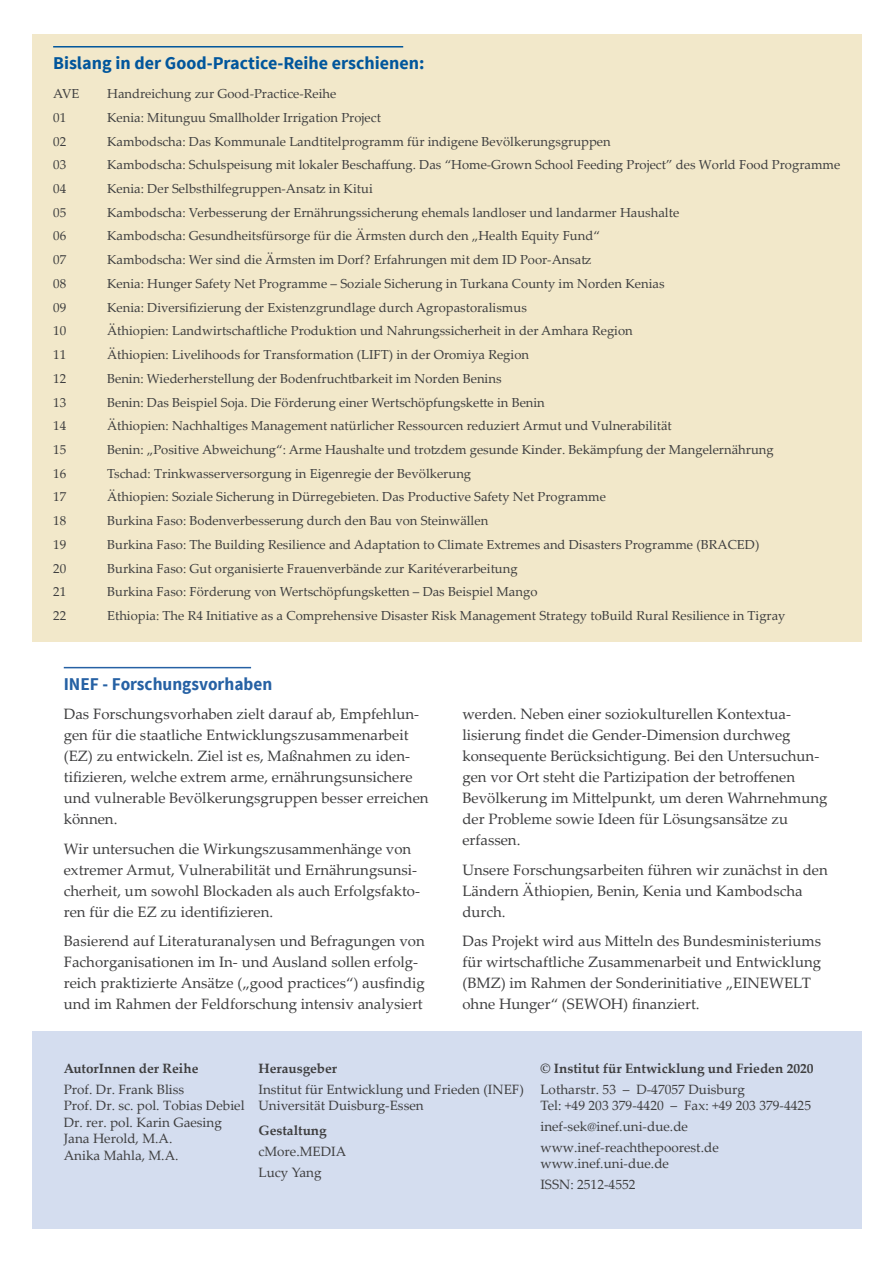
<style>
.page{position:relative;width:893px;height:1263px;background:#fff}
.page>*{position:absolute;margin:0;border:0;box-sizing:border-box;transform-origin:0 0}
.t1{font:700 18px "Source Sans Pro";color:#01569c}
.t2{font:700 18px "Source Sans Pro";color:#2661a4;scale:.96 1}
.t3{font:15px/21px "Palatino Linotype";color:#3e3e3f}
.t4{font:13.5px/16.5px "Palatino Linotype";color:#3e3e3f}
.t5{font:700 13.5px "Palatino Linotype";color:#3e3e3f}
.t6{font:13.05px "Palatino Linotype";color:#3e3e3f}
</style>
<div class="page">
<div style="left:32px;top:34px;width:829px;height:607px;background:#f2e8ca"></div>
<div style="left:32px;top:1031px;width:829px;height:198px;background:#d4ddef"></div>
<hr style="left:64px;top:667px;width:187px;height:1px;background:#2661a4">
<hr style="left:53px;top:46px;width:350px;height:2px;background:#01569c">
<h1 class="t1" style="left:53px;top:51px;width:373px">Bislang in der Good-Practice-Reihe erschienen:</h1>
<p class="t6" style="left:53px;top:84px;width:28px">AVE</p>
<p class="t6" style="left:107px;top:84px;width:231px">Handreichung zur Good-Practice-Reihe</p>
<p class="t6" style="left:53px;top:108px;width:15px">01</p>
<p class="t6" style="left:107px;top:108px;width:275px">Kenia: Mitunguu Smallholder Irrigation Project</p>
<p class="t6" style="left:53px;top:132px;width:15px">02</p>
<p class="t6" style="left:107px;top:132px;width:505px">Kambodscha: Das Kommunale Landtitelprogramm für indigene Bevölkerungsgruppen</p>
<p class="t6" style="left:53px;top:156px;width:15px">03</p>
<p class="t6" style="left:107px;top:156px;width:735px">Kambodscha: Schulspeisung mit lokaler Beschaffung. Das “Home-Grown School Feeding Project” des World Food Programme</p>
<p class="t6" style="left:53px;top:179px;width:15px">04</p>
<p class="t6" style="left:107px;top:179px;width:267px">Kenia: Der Selbsthilfegruppen-Ansatz in Kitui</p>
<p class="t6" style="left:53px;top:203px;width:15px">05</p>
<p class="t6" style="left:107px;top:203px;width:574px">Kambodscha: Verbesserung der Ernährungssicherung ehemals landloser und landarmer Haushalte</p>
<p class="t6" style="left:53px;top:227px;width:15px">06</p>
<p class="t6" style="left:107px;top:227px;width:494px">Kambodscha: Gesundheitsfürsorge für die Ärmsten durch den „Health Equity Fund“</p>
<p class="t6" style="left:53px;top:250px;width:15px">07</p>
<p class="t6" style="left:107px;top:250px;width:486px">Kambodscha: Wer sind die Ärmsten im Dorf? Erfahrungen mit dem ID Poor-Ansatz</p>
<p class="t6" style="left:53px;top:274px;width:15px">08</p>
<p class="t6" style="left:107px;top:274px;width:559px">Kenia: Hunger Safety Net Programme – Soziale Sicherung in Turkana County im Norden Kenias</p>
<p class="t6" style="left:53px;top:298px;width:15px">09</p>
<p class="t6" style="left:107px;top:298px;width:421px">Kenia: Diversifizierung der Existenzgrundlage durch Agropastoralismus</p>
<p class="t6" style="left:53px;top:322px;width:15px">10</p>
<p class="t6" style="left:107px;top:322px;width:527px">Äthiopien: Landwirtschaftliche Produktion und Nahrungssicherheit in der Amhara Region</p>
<p class="t6" style="left:53px;top:345px;width:15px">11</p>
<p class="t6" style="left:107px;top:345px;width:423px">Äthiopien: Livelihoods for Transformation (LIFT) in der Oromiya Region</p>
<p class="t6" style="left:53px;top:369px;width:15px">12</p>
<p class="t6" style="left:107px;top:369px;width:396px">Benin: Wiederherstellung der Bodenfruchtbarkeit im Norden Benins</p>
<p class="t6" style="left:53px;top:393px;width:15px">13</p>
<p class="t6" style="left:107px;top:393px;width:439px">Benin: Das Beispiel Soja. Die Förderung einer Wertschöpfungskette in Benin</p>
<p class="t6" style="left:53px;top:416px;width:15px">14</p>
<p class="t6" style="left:107px;top:416px;width:566px">Äthiopien: Nachhaltiges Management natürlicher Ressourcen reduziert Armut und Vulnerabilität</p>
<p class="t6" style="left:53px;top:440px;width:15px">15</p>
<p class="t6" style="left:107px;top:440px;width:668px">Benin: „Positive Abweichung“: Arme Haushalte und trotzdem gesunde Kinder. Bekämpfung der Mangelernährung</p>
<p class="t6" style="left:53px;top:464px;width:15px">16</p>
<p class="t6" style="left:107px;top:464px;width:366px">Tschad: Trinkwasserversorgung in Eigenregie der Bevölkerung</p>
<p class="t6" style="left:53px;top:488px;width:15px">17</p>
<p class="t6" style="left:107px;top:488px;width:500px">Äthiopien: Soziale Sicherung in Dürregebieten. Das Productive Safety Net Programme</p>
<p class="t6" style="left:53px;top:511px;width:15px">18</p>
<p class="t6" style="left:107px;top:511px;width:383px">Burkina Faso: Bodenverbesserung durch den Bau von Steinwällen</p>
<p class="t6" style="left:53px;top:535px;width:15px">19</p>
<p class="t6" style="left:107px;top:535px;width:654px">Burkina Faso: The Building Resilience and Adaptation to Climate Extremes and Disasters Programme (BRACED)</p>
<p class="t6" style="left:53px;top:559px;width:15px">20</p>
<p class="t6" style="left:107px;top:559px;width:412px">Burkina Faso: Gut organisierte Frauenverbände zur Karitéverarbeitung</p>
<p class="t6" style="left:53px;top:583px;width:15px">21</p>
<p class="t6" style="left:107px;top:583px;width:432px">Burkina Faso: Förderung von Wertschöpfungsketten – Das Beispiel Mango</p>
<p class="t6" style="left:53px;top:606px;width:15px">22</p>
<p class="t6" style="left:107px;top:606px;width:680px">Ethiopia: The R4 Initiative as a Comprehensive Disaster Risk Management Strategy toBuild Rural Resilience in Tigray</p>
<h1 class="t2" style="left:64px;top:672px;width:219px">INEF - Forschungsvorhaben</h1>
<p class="t3" style="left:64px;top:703px;width:366px">Das Forschungsvorhaben zielt darauf ab, Empfehlun&shy;gen für die staatliche Entwicklungszusammenarbeit (EZ) zu entwickeln. Ziel ist es, Maßnahmen zu iden&shy;tifizieren, welche extrem arme, ernährungsunsichere und vulnerable Bevölkerungsgruppen besser erreichen können.</p>
<p class="t3" style="left:64px;top:837px;width:358px">Wir untersuchen die Wirkungszusammenhänge von extremer Armut, Vulnerabilität und Ernährungsunsi&shy;cherheit, um sowohl Blockaden als auch Erfolgsfakto&shy;ren für die EZ zu identifizieren.</p>
<p class="t3" style="left:64px;top:930px;width:363px">Basierend auf Literaturanalysen und Befragungen von Fachorganisationen im In- und Ausland sollen erfolg&shy;reich praktizierte Ansätze („good practices“) ausfindig und im Rahmen der Feldforschung intensiv analysiert</p>
<p class="t3" style="left:462px;top:703px;width:367px">werden. Neben einer soziokulturellen Kontextua&shy;lisierung findet die Gender-Dimension durchweg konsequente Berücksichtigung. Bei den Untersuchun&shy;gen vor Ort steht die Partizipation der betroffenen Bevölkerung im Mittelpunkt, um deren Wahrnehmung der Probleme sowie Ideen für Lösungsansätze zu erfassen.</p>
<p class="t3" style="left:462px;top:858px;width:367px">Unsere Forschungsarbeiten führen wir zunächst in den<br>Ländern Äthiopien, Benin, Kenia und Kambodscha durch.</p>
<p class="t3" style="left:462px;top:930px;width:360px">Das Projekt wird aus Mitteln des Bundesministeriums für wirtschaftliche Zusammenarbeit und Entwicklung (BMZ) im Rahmen der Sonderinitiative „EINEWELT ohne Hunger“ (SEWOH) finanziert.</p>
<p class="t5" style="left:64px;top:1059px;width:136px">AutorInnen der Reihe</p>
<p class="t4" style="left:64px;top:1080px;width:182px">Prof. Dr. Frank Bliss<br>Prof. Dr. sc. pol. Tobias Debiel<br>Dr. rer. pol. Karin Gaesing<br>Jana Herold, M.A.<br>Anika Mahla, M.A.</p>
<p class="t5" style="left:258px;top:1059px;width:80px">Herausgeber</p>
<p class="t4" style="left:258px;top:1080px;width:267px">Institut für Entwicklung und Frieden (INEF)<br>Universität Duisburg-Essen</p>
<p class="t5" style="left:258px;top:1121px;width:70px">Gestaltung</p>
<p class="t4" style="left:258px;top:1140px;width:89px;line-height:20.7px">cMore.MEDIA<br>Lucy Yang</p>
<p class="t5" style="left:540px;top:1059px;width:275px">© Institut für Entwicklung und Frieden 2020</p>
<p class="t4" style="left:540px;top:1080px;width:272px">Lotharstr. 53 – D-47057 Duisburg<br>Tel: +49 203 379-4420 – Fax: +49 203 379-4425</p>
<p class="t4" style="left:540px;top:1115px;width:180px;line-height:20.7px">inef-sek@inef.uni-due.de www.inef-reachthepoorest.de</p>
<p class="t4" style="left:540px;top:1153px;width:130px;line-height:20.7px">www.inef.uni-due.de<br>ISSN: 2512-4552</p>
</div>
